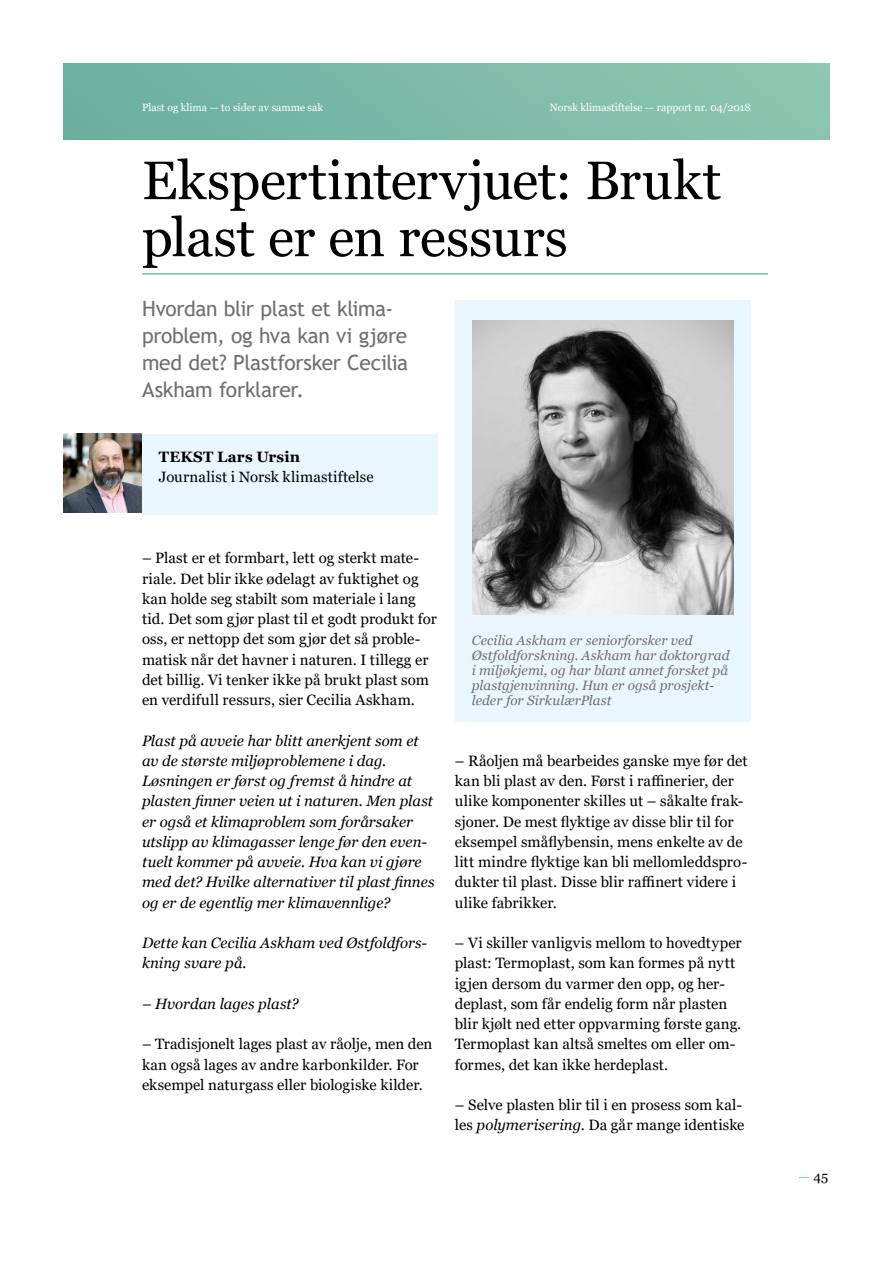
<style>
.page{position:relative;width:893px;height:1263px;background:#fff}
.page>*{position:absolute;margin:0;border:0;box-sizing:border-box;transform-origin:0 0}
.t1{font:54px/57px "Georgia";letter-spacing:-.01em;color:#000}
.t2{font:21px/27px "Trebuchet MS";letter-spacing:-.015em;color:#706f6f}
.t3{font:15px/20.2px "Georgia";letter-spacing:.005em;color:#000}
.t4{font:italic 15px/20.2px "Georgia";color:#000}
.t5{font:700 15px "Georgia";letter-spacing:.015em;color:#000}
.t6{font:italic 13.5px/15px "Georgia";letter-spacing:.005em;color:#706f6f}
.t7{font:13.5px "Georgia";color:#000}
.t8{font:10.5px "Georgia";color:#fff}
.s1{font-style:italic}
.s2{color:#6fc09f}
</style>
<div class="page">
<div style="left:64px;top:64px;width:765px;height:75px;background:linear-gradient(to right,#6caf9f,#8ec6b1)"></div>
<hr style="left:142px;top:273px;width:626px;height:2px;background:#6fc09f">
<div style="left:455px;top:300px;width:296px;height:422px;background:#eaf6fe"></div>
<div style="left:142px;top:434px;width:296px;height:80px;background:#eaf6fe"></div>
<img style="left:64px;top:434px;width:78px;height:78px">
<img style="left:472px;top:320px;width:261px;height:294px">
<p class="t8" style="left:142px;top:101px;width:183px">Plast og klima — to sider av samme sak</p>
<p class="t8" style="left:550px;top:101px;width:202px">Norsk klimastiftelse — rapport nr. 04/2018</p>
<h1 class="t1" style="left:142px;top:153px;width:581px">Ekspertintervjuet: Brukt plast er en ressurs</h1>
<h2 class="t2" style="left:142px;top:294px;width:268px">Hvordan blir plast et klima&shy;problem, og hva kan vi gjøre med det? Plastforsker Cecilia<br>Askham forklarer.</h2>
<p class="t5" style="left:159px;top:447px;width:143px">TEKST Lars Ursin</p>
<p class="t3" style="left:159px;top:467px;width:216px">Journalist i Norsk klimastiftelse</p>
<p class="t3" style="left:142px;top:548px;width:296px">– Plast er et formbart, lett og sterkt mate&shy;riale. Det blir ikke ødelagt av fuktighet og kan holde seg stabilt som materiale i lang tid. Det som gjør plast til et godt produkt for oss, er nettopp det som gjør det så proble&shy;matisk når det havner i naturen. I tillegg er det billig. Vi tenker ikke på brukt plast som en verdifull ressurs, sier Cecilia Askham.</p>
<p class="t4" style="left:142px;top:730px;width:294px">Plast på avveie har blitt anerkjent som et av de største miljøproblemene i dag.<br>Løsningen er først og fremst å hindre at plasten finner veien ut i naturen. Men plast er også et klimaproblem som forårsaker utslipp av klimagasser lenge før den even&shy;tuelt kommer på avveie. Hva kan vi gjøre med det? Hvilke alternativer til plast finnes og er de egentlig mer klimavennlige?</p>
<p class="t4" style="left:142px;top:933px;width:287px">Dette kan Cecilia Askham ved Østfoldfors&shy;kning svare på.</p>
<p class="t4" style="left:142px;top:994px;width:158px">– Hvordan lages plast?</p>
<p class="t3" style="left:142px;top:1034px;width:292px">– Tradisjonelt lages plast av råolje, men den kan også lages av andre karbonkilder. For eksempel naturgass eller biologiske kilder.</p>
<p class="t6" style="left:472px;top:633px;width:259px">Cecilia Askham er seniorforsker ved Østfoldforskning. Askham har doktorgrad i miljøkjemi, og har blant annet forsket på plastgjenvinning. Hun er også prosjekt&shy;leder for SirkulærPlast</p>
<p class="t3" style="left:455px;top:751px;width:294px">– Råoljen må bearbeides ganske mye før det kan bli plast av den. Først i raffinerier, der ulike komponenter skilles ut – såkalte frak&shy;sjoner. De mest flyktige av disse blir til for eksempel småflybensin, mens enkelte av de litt mindre flyktige kan bli mellomleddspro&shy;dukter til plast. Disse blir raffinert videre i ulike fabrikker.</p>
<p class="t3" style="left:455px;top:933px;width:288px">– Vi skiller vanligvis mellom to hovedtyper plast: Termoplast, som kan formes på nytt igjen dersom du varmer den opp, og her&shy;deplast, som får endelig form når plasten blir kjølt ned etter oppvarming første gang.<br>Termoplast kan altså smeltes om eller om&shy;formes, det kan ikke herdeplast.</p>
<p class="t3" style="left:455px;top:1095px;width:291px">– Selve plasten blir til i en prosess som kal&shy;les <span class="s1">polymerisering</span>. Da går mange identiske</p>
<p class="t7" style="left:798px;top:1168px;width:31px"><span class="s2">—</span> 45</p>
</div>
